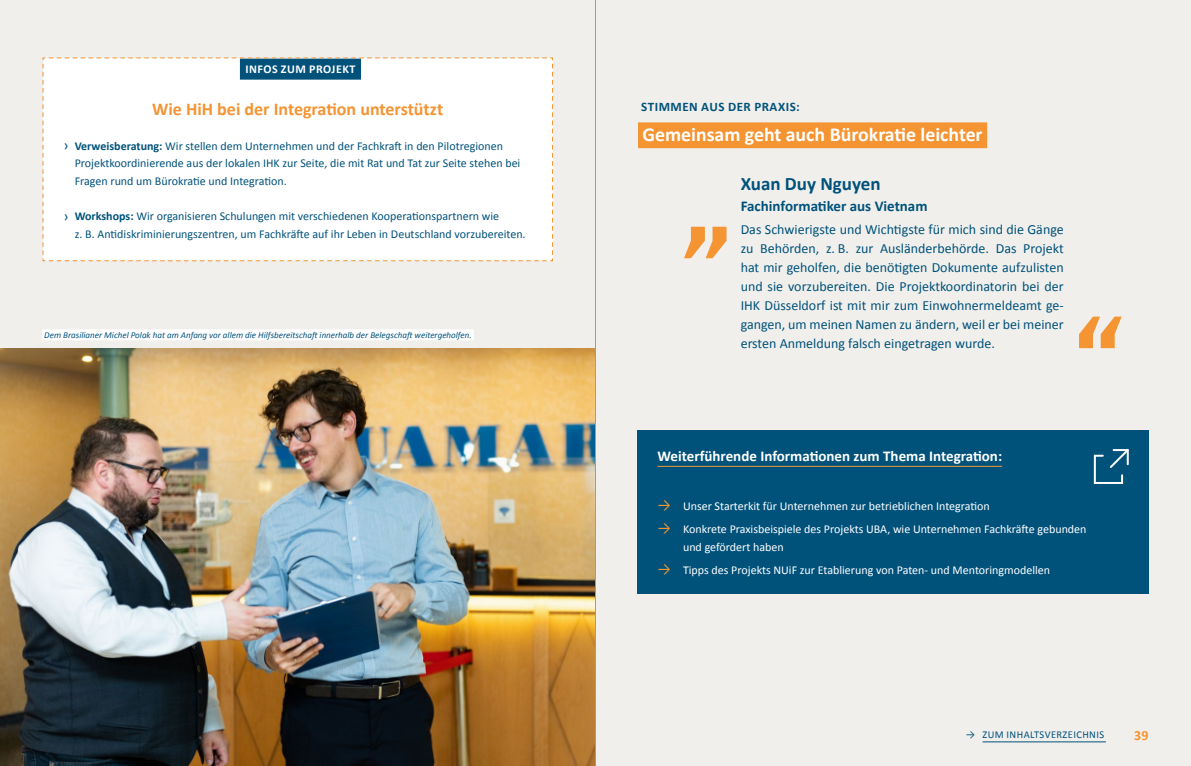
<style>
.page{position:relative;width:1191px;height:766px;background:#fff}
.page>*{position:absolute;margin:0;border:0;box-sizing:border-box;transform-origin:0 0}
.t1{font:700 19.8px "Calibri";color:#fff}
.t2{font:700 19px "Calibri";color:#00527b}
.t3{font:700 18px "Calibri";color:#f49432}
.t4{font:700 15px "Calibri";color:#fff}
.t5{font:700 15px "Calibri";color:#00527b}
.t6{font:14px/19px "Calibri";color:#00527b;text-align:justify}
.t7{font:700 14px "Calibri";color:#f49432}
.t8{font:700 13px "Calibri";letter-spacing:.04em;color:#00527b}
.t9{font:12px/17.5px "Calibri";color:#00527b}
.t10{font:12px/17.5px "Calibri";color:#fff}
.t11{font:700 12px "Calibri";letter-spacing:.04em;color:#fff}
.t12{font:10.4px "Calibri";letter-spacing:.04em;color:#00527b}
.t13{font:italic 9px "Calibri";color:#00527b}
.s1{font-size:15px}
.s2{font-weight:700}
.s3{font-size:15px;color:#f49432}
</style>
<div class="page">
<div style="left:0;top:0;width:1191px;height:765px;background:#f1efeb"></div>
<hr style="left:982px;top:741px;width:124px;height:1px;background:#00527b">
<img style="left:0;top:348px;width:595px;height:417px">
<div style="left:42px;top:57px;width:511px;height:205px;background:#fff"></div>
<div style="left:42px;top:329px;width:432px;height:11px;background:#fff"></div>
<svg style="left:684px;top:227px;width:42px;height:31px"></svg>
<svg style="left:1079px;top:316px;width:42px;height:32px"></svg>
<div style="left:638px;top:122px;width:349px;height:26px;background:#f49432"></div>
<div style="left:637px;top:430px;width:511px;height:163px;background:#00527b"></div>
<hr style="left:657px;top:465px;width:345px;height:1px;background:#f49432">
<svg style="left:1093px;top:449px;width:36px;height:35px"></svg>
<hr style="left:595px;top:0;width:1px;height:765px;background:#9d9d9c">
<p class="t11" style="left:245px;top:61px;width:111px">INFOS ZUM PROJEKT</p>
<h3 class="t3" style="left:152px;top:97px;width:292px">Wie HiH bei der Integration unterstützt</h3>
<p class="t9" style="left:75px;top:137px;width:447px;text-indent:-11px"><span class="s1">ͧ</span> <span class="s2">Verweisberatung:</span> Wir stellen dem Unternehmen und der Fachkraft in den Pilotregionen<br>Projektkoordinierende aus der lokalen IHK zur Seite, die mit Rat und Tat zur Seite stehen bei<br>Fragen rund um Bürokratie und Integration.</p>
<p class="t9" style="left:75px;top:207px;width:452px;text-indent:-11px"><span class="s1">ͧ</span> <span class="s2">Workshops:</span> Wir organisieren Schulungen mit verschiedenen Kooperationspartnern wie<br>z. B. Antidiskriminierungszentren, um Fachkräfte auf ihr Leben in Deutschland vorzubereiten.</p>
<p class="t13" style="left:44px;top:328px;width:429px">Dem Brasilianer Michel Polak hat am Anfang vor allem die Hilfsbereitschaft innerhalb der Belegschaft weitergeholfen.</p>
<p class="t8" style="left:641px;top:98px;width:160px">STIMMEN AUS DER PRAXIS:</p>
<h1 class="t1" style="left:642px;top:122px;width:342px">Gemeinsam geht auch Bürokratie leichter</h1>
<h2 class="t2" style="left:740px;top:171px;width:141px">Xuan Duy Nguyen</h2>
<p class="t5" style="left:740px;top:196px;width:188px">Fachinformatiker aus Vietnam</p>
<p class="t6" style="left:740px;top:220px;width:324px">Das Schwierigste und Wichtigste für mich sind die Gänge zu Behörden, z. B. zur Ausländerbehörde. Das Projekt hat mir geholfen, die benötigten Dokumente aufzulisten und sie vorzubereiten. Die Projektkoordinatorin bei der IHK Düsseldorf ist mit mir zum Einwohnermeldeamt ge&shy;gangen, um meinen Namen zu ändern, weil er bei meiner ersten Anmeldung falsch eingetragen wurde.</p>
<p class="t4" style="left:657px;top:446px;width:346px">Weiterführende Informationen zum Thema Integration:</p>
<p class="t10" style="left:657px;top:497px;width:334px"><span class="s3">→</span> Unser Starterkit für Unternehmen zur betrieblichen Integration</p>
<p class="t10" style="left:683px;top:520px;width:405px;text-indent:-26px"><span class="s3">→</span> Konkrete Praxisbeispiele des Projekts UBA, wie Unternehmen Fachkräfte gebunden und gefördert haben</p>
<p class="t10" style="left:657px;top:561px;width:394px"><span class="s3">→</span> Tipps des Projekts NUiF zur Etablierung von Paten- und Mentoringmodellen</p>
<p class="t12" style="left:965px;top:727px;width:140px">→ ZUM INHALTSVERZEICHNIS</p>
<p class="t7" style="left:1134px;top:726px;width:16px">39</p>
</div>
